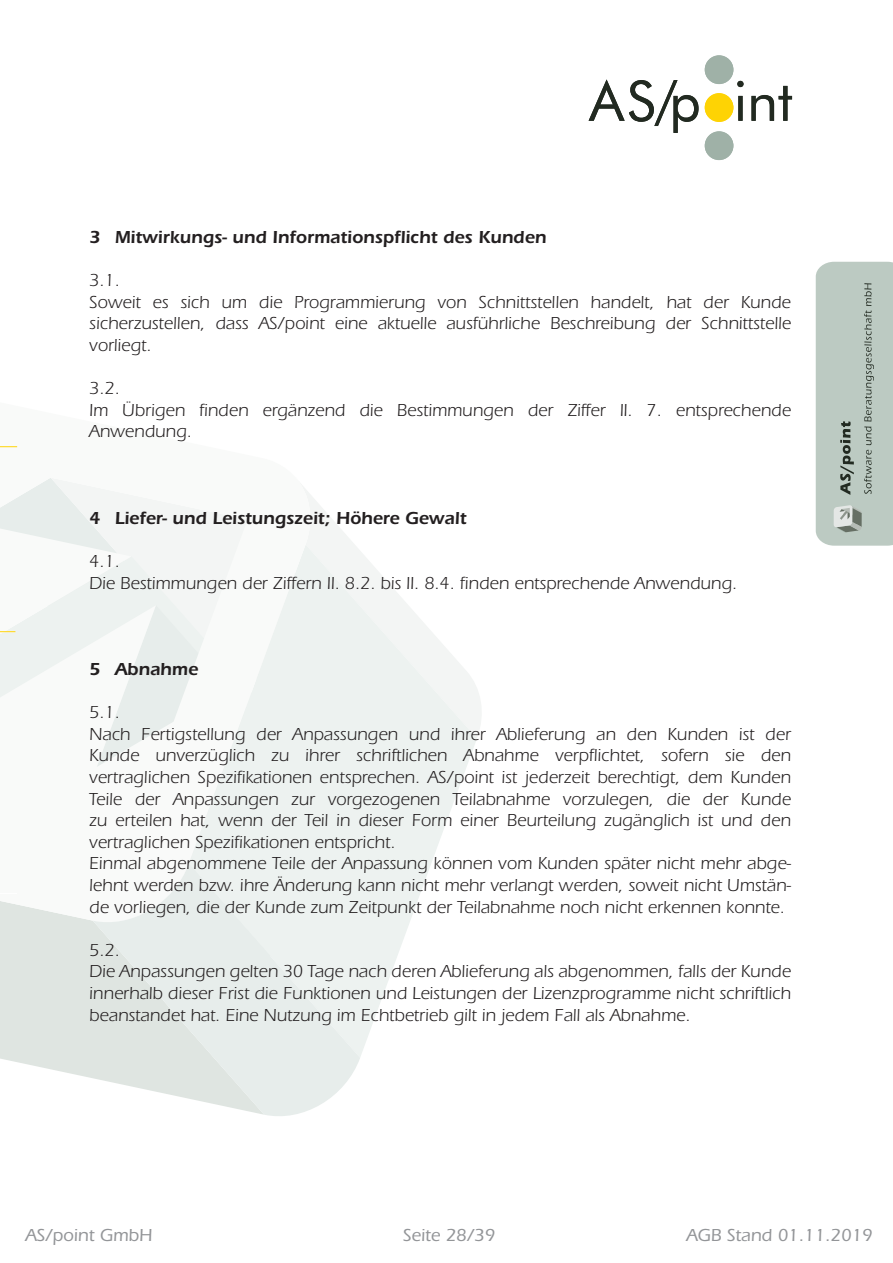
<style>
.page{position:relative;width:893px;height:1263px;background:#fff}
.page>*{position:absolute;margin:0;border:0;box-sizing:border-box;transform-origin:0 0}
.t1{font:18px/21.6px "ITC Eras Std";color:#231f20}
.t2{font:600 18px "ITC Eras Std";color:#231f20}
.t3{font:500 18px "ITC Eras Std";color:#939598}
</style>
<div class="page">
<svg style="left:320px;top:506px;width:161px;height:230px"></svg>
<div style="left:0;top:929px;width:93px;height:149px;background:#dfe5e1"></div>
<svg style="left:320px;top:544px;width:157px;height:513px;fill:#edf2f0"></svg>
<svg style="left:0;top:446px;width:320px;height:483px"></svg>
<svg style="left:93px;top:864px;width:267px;height:252px;background:#e9eeec"></svg>
<svg style="left:0;top:446px;width:17px;height:1px"></svg>
<svg style="left:0;top:631px;width:15px;height:1px"></svg>
<svg style="left:589px;top:79px;width:109px;height:54px"></svg>
<svg style="left:737px;top:81px;width:6px;height:40px"></svg>
<svg style="left:751px;top:86px;width:41px;height:35px"></svg>
<div style="left:705px;top:93px;width:28px;height:29px;background:#fed304;border-radius:50%"></div>
<div style="left:705px;top:55px;width:28px;height:29px;background:#9fb1a7;border-radius:50%"></div>
<div style="left:705px;top:131px;width:28px;height:29px;background:#9fb1a7;border-radius:50%"></div>
<svg style="left:816px;top:262px;width:77px;height:284px;background:#b6c4bc"></svg>
<p class="t2" style="left:89px;top:227px;width:459px">3 Mitwirkungs- und Informationspflicht des Kunden</p>
<p class="t1" style="left:89px;top:270px;width:703px">3.1.<br>Soweit es sich um die Programmierung von Schnittstellen handelt, hat der Kunde sicherzustellen, dass AS/point eine aktuelle ausführliche Beschreibung der Schnittstelle vorliegt.</p>
<p class="t1" style="left:89px;top:378px;width:703px">3.2.<br>Im Übrigen finden ergänzend die Bestimmungen der Ziffer II. 7. entsprechende<br>Anwendung.</p>
<p class="t2" style="left:89px;top:507px;width:379px">4 Liefer- und Leistungszeit; Höhere Gewalt</p>
<p class="t1" style="left:89px;top:550px;width:649px">4.1.<br>Die Bestimmungen der Ziffern II. 8.2. bis II. 8.4. finden entsprechende Anwendung.</p>
<p class="t2" style="left:89px;top:659px;width:110px">5 Abnahme</p>
<p class="t1" style="left:89px;top:702px;width:703px">5.1.<br>Nach Fertigstellung der Anpassungen und ihrer Ablieferung an den Kunden ist der Kunde unverzüglich zu ihrer schriftlichen Abnahme verpflichtet, sofern sie den vertraglichen Spezifikationen entsprechen. AS/point ist jederzeit berechtigt, dem Kunden Teile der Anpassungen zur vorgezogenen Teilabnahme vorzulegen, die der Kunde zu erteilen hat, wenn der Teil in dieser Form einer Beurteilung zugänglich ist und den vertraglichen Spezifikationen entspricht.<br>Einmal abgenommene Teile der Anpassung können vom Kunden später nicht mehr abge&shy;lehnt werden bzw. ihre Änderung kann nicht mehr verlangt werden, soweit nicht Umstän&shy;de vorliegen, die der Kunde zum Zeitpunkt der Teilabnahme noch nicht erkennen konnte.</p>
<p class="t1" style="left:89px;top:939px;width:703px">5.2.<br>Die Anpassungen gelten 30 Tage nach deren Ablieferung als abgenommen, falls der Kunde innerhalb dieser Frist die Funktionen und Leistungen der Lizenzprogramme nicht schriftlich beanstandet hat. Eine Nutzung im Echtbetrieb gilt in jedem Fall als Abnahme.</p>
<p class="t3" style="left:25px;top:1225px;width:128px">AS/point GmbH</p>
<p class="t3" style="left:403px;top:1225px;width:94px">Seite 28/39</p>
<p class="t3" style="left:686px;top:1225px;width:188px">AGB Stand 01.11.2019</p>
</div>
